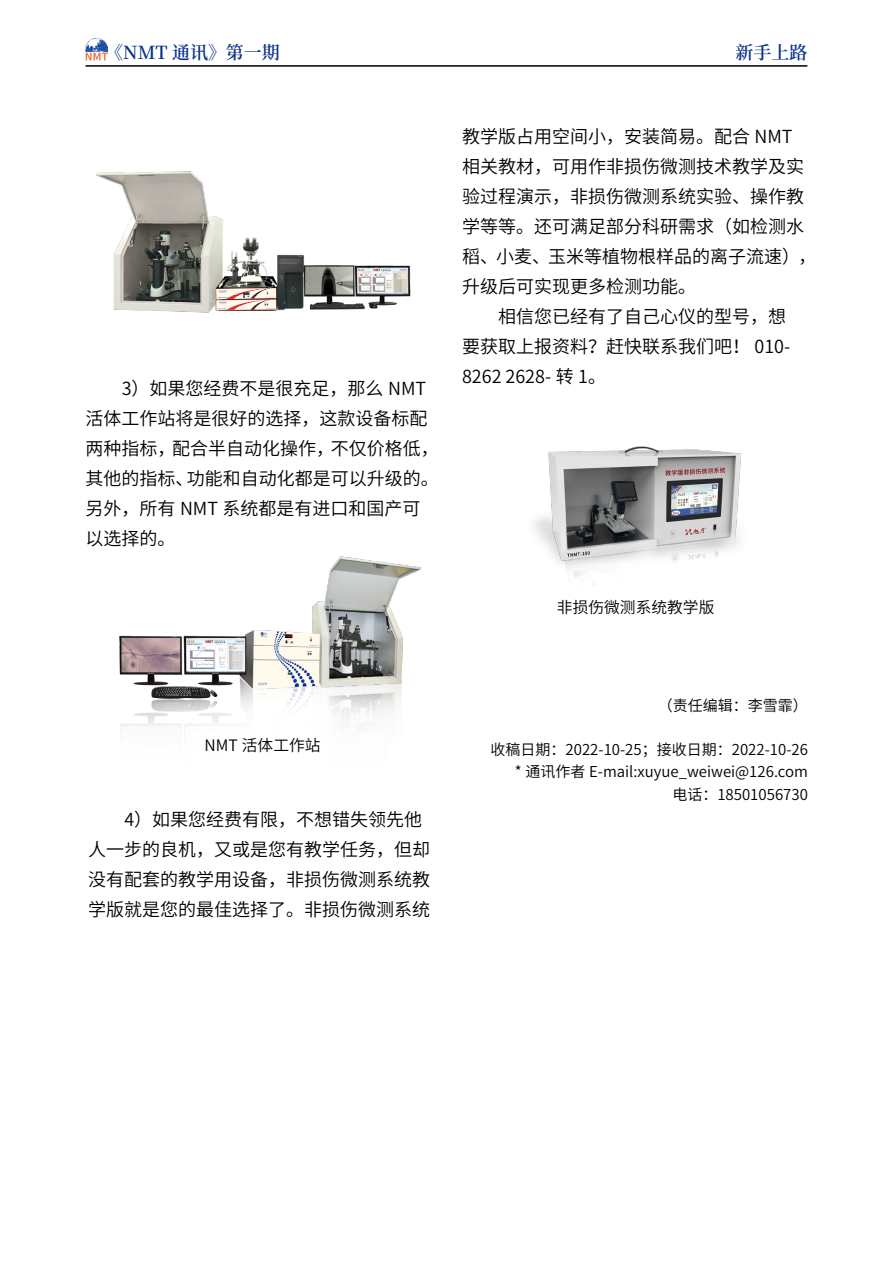
<style>
.page{position:relative;width:893px;height:1263px;background:#fff}
.page>*{position:absolute;margin:0;border:0;box-sizing:border-box;transform-origin:0 0}
.t1{font:18px/30px "Source Han Sans CN";color:#000}
.t2{font:600 18px "Source Han Serif CN";color:#0c3388}
.t3{font:15.75px "Source Han Sans CN";color:#000}
.t4{font:15px/22.2px "Source Han Sans CN";color:#000;text-align:right}
</style>
<div class="page">
<hr style="left:86px;top:65px;width:721px;height:2px;background:#000">
<img style="left:86px;top:39px;width:22px;height:22px">
<img style="left:96px;top:171px;width:315px;height:142px">
<img style="left:534px;top:446px;width:207px;height:139px">
<img style="left:119px;top:556px;width:302px;height:174px">
<p class="t2" style="left:105px;top:42px;width:176px">《NMT 通讯》第一期</p>
<p class="t1" style="left:86px;top:373px;width:355px;text-indent:36px">3）如果您经费不是很充足，那么 NMT活体工作站将是很好的选择，这款设备标配两种指标，配合半自动化操作，不仅价格低，其他的指标、功能和自动化都是可以升级的。另外，所有 NMT 系统都是有进口和国产可以选择的。</p>
<p class="t2" style="left:735px;top:42px;width:73px">新手上路</p>
<p class="t1" style="left:462px;top:122px;width:332px">教学版占用空间小，安装简易。配合 NMT</p>
<p class="t1" style="left:462px;top:152px;width:343px">相关教材，可用作非损伤微测技术教学及实</p>
<p class="t1" style="left:462px;top:182px;width:343px">验过程演示，非损伤微测系统实验、操作教</p>
<p class="t1" style="left:462px;top:212px;width:343px">学等等。还可满足部分科研需求（如检测水</p>
<p class="t1" style="left:462px;top:242px;width:356px">稻、小麦、玉米等植物根样品的离子流速），</p>
<p class="t1" style="left:462px;top:272px;width:235px">升级后可实现更多检测功能。</p>
<p class="t1" style="left:498px;top:302px;width:289px">相信您已经有了自己心仪的型号，想</p>
<p class="t1" style="left:462px;top:332px;width:330px">要获取上报资料？赶快联系我们吧！ 010-</p>
<p class="t1" style="left:462px;top:362px;width:146px">8262 2628- 转 1。</p>
<p class="t3" style="left:557px;top:599px;width:159px">非损伤微测系统教学版</p>
<p class="t3" style="left:205px;top:737px;width:118px">NMT 活体工作站</p>
<p class="t1" style="left:88px;top:805px;width:343px;text-indent:36px">4）如果您经费有限，不想错失领先他人一步的良机，又或是您有教学任务，但却没有配套的教学用设备，非损伤微测系统教学版就是您的最佳选择了。非损伤微测系统</p>
<p class="t4" style="left:658px;top:694px;width:151px">（责任编辑：李雪霏）</p>
<p class="t4" style="left:491px;top:739px;width:319px">收稿日期：2022-10-25；接收日期：2022-10-26 * 通讯作者 E-mail:xuyue_weiwei@126.com<br>电话：18501056730</p>
</div>
